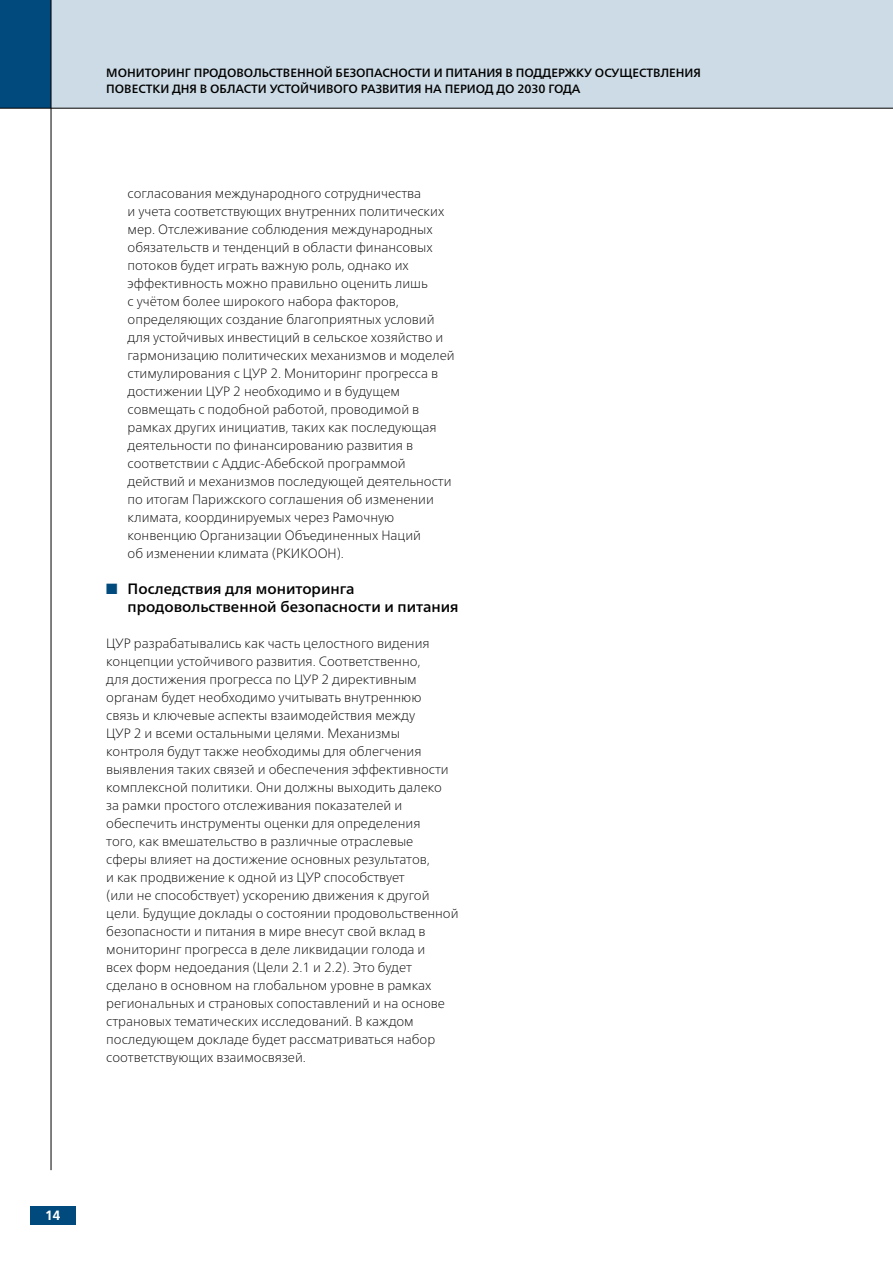
<style>
.page{position:relative;width:893px;height:1263px;background:#fff}
.page>*{position:absolute;margin:0;border:0;box-sizing:border-box;transform-origin:0 0}
.t1{font:500 15px/18px "Frutiger Neue LTCYR";color:#000}
.t2{font:100 13.5px/18px "Frutiger Neue LTCYR";color:#000}
.t3{font:700 13.5px "Frutiger LT Std";color:#fff}
.t4{font:500 12px/15.8px "Frutiger Neue LTCYR";letter-spacing:-.005em;color:#000}
.s1{color:#004a7d}
</style>
<div class="page">
<div style="left:0;top:0;width:893px;height:108px;background:#ccdbe5"></div>
<div style="left:30px;top:1206px;width:45px;height:18px;background:#004a7d"></div>
<div style="left:0;top:0;width:51px;height:108px;background:#004a7d"></div>
<hr style="left:0;top:108px;width:893px;height:1px;background:#000">
<hr style="left:51px;top:0;width:1px;height:1170px;background:#000">
<p class="t4" style="left:106px;top:65px;width:596px">МОНИТОРИНГ ПРОДОВОЛЬСТВЕННОЙ БЕЗОПАСНОСТИ И ПИТАНИЯ В ПОДДЕРЖКУ ОСУЩЕСТВЛЕНИЯ<br>ПОВЕСТКИ ДНЯ В ОБЛАСТИ УСТОЙЧИВОГО РАЗВИТИЯ НА ПЕРИОД ДО 2030 ГОДА</p>
<p class="t2" style="left:128px;top:184px;width:329px">согласования международного сотрудничества<br>и учета соответствующих внутренних политических мер. Отслеживание соблюдения международных обязательств и тенденций в области финансовых потоков будет играть важную роль, однако их эффективность можно правильно оценить лишь<br>с учётом более широкого набора факторов, определяющих создание благоприятных условий для устойчивых инвестиций в сельское хозяйство и гармонизацию политических механизмов и моделей стимулирования с ЦУР 2. Мониторинг прогресса в достижении ЦУР 2 необходимо и в будущем совмещать с подобной работой, проводимой в рамках других инициатив, таких как последующая деятельности по финансированию развития в соответствии с Аддис-Абебской программой действий и механизмов последующей деятельности по итогам Парижского соглашения об изменении климата, координируемых через Рамочную конвенцию Организации Объединенных Наций<br>об изменении климата (РКИКООН).</p>
<p class="t1" style="left:128px;top:580px;width:332px;text-indent:-21px"><span class="s1">■</span> Последствия для мониторинга продовольственной безопасности и питания</p>
<p class="t2" style="left:106px;top:634px;width:354px">ЦУР разрабатывались как часть целостного видения концепции устойчивого развития. Соответственно,<br>для достижения прогресса по ЦУР 2 директивным органам будет необходимо учитывать внутреннюю<br>связь и ключевые аспекты взаимодействия между<br>ЦУР 2 и всеми остальными целями. Механизмы контроля будут также необходимы для облегчения выявления таких связей и обеспечения эффективности комплексной политики. Они должны выходить далеко<br>за рамки простого отслеживания показателей и обеспечить инструменты оценки для определения<br>того, как вмешательство в различные отраслевые<br>сферы влияет на достижение основных результатов,<br>и как продвижение к одной из ЦУР способствует<br>(или не способствует) ускорению движения к другой цели. Будущие доклады о состоянии продовольственной безопасности и питания в мире внесут свой вклад в мониторинг прогресса в деле ликвидации голода и<br>всех форм недоедания (Цели 2.1 и 2.2). Это будет сделано в основном на глобальном уровне в рамках региональных и страновых сопоставлений и на основе страновых тематических исследований. В каждом последующем докладе будет рассматриваться набор соответствующих взаимосвязей.</p>
<p class="t3" style="left:45px;top:1207px;width:17px">14</p>
</div>
